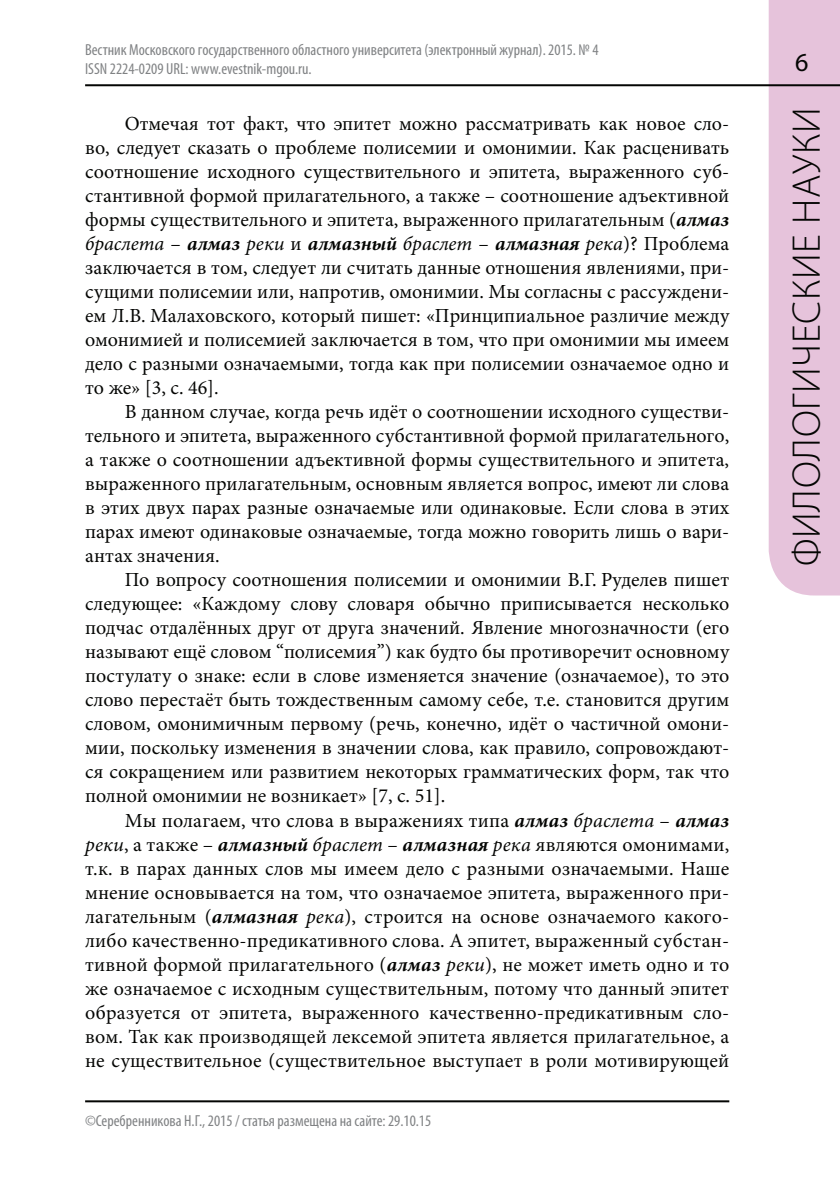
<style>
.page{position:relative;width:840px;height:1191px;background:#fff}
.page>*{position:absolute;margin:0;border:0;box-sizing:border-box;transform-origin:0 0}
.t1{font:300 40px "Myriad Pro";letter-spacing:.02em;color:#040503}
.t2{font:26px "Myriad Pro";color:#040503}
.t3{font:20px/24px "Minion Pro";color:#040503;text-align:justify}
.t4{font:condensed 16px/19.2px "Myriad Pro";color:#808284}
.s1{font-weight:700;font-style:italic}
.s2{font-style:italic}
</style>
<div class="page">
<div style="left:768px;top:0;width:71px;height:595px;background:#e6c3db"></div>
<hr style="left:85px;top:84px;width:754px;height:2px;background:#040503">
<hr style="left:85px;top:1100px;width:644px;height:2px;background:#040503">
<p class="t4" style="left:85px;top:41px;width:514px">Вестник Московского государственного областного университета (электронный журнал). 2015. № 4<br>ISSN 2224-0209 URL: www.evestnik-mgou.ru.</p>
<p class="t3" style="left:85px;top:113px;width:645px;text-indent:40px">Отмечая тот факт, что эпитет можно рассматривать как новое сло&shy;во, следует сказать о проблеме полисемии и омонимии. Как расценивать соотношение исходного существительного и эпитета, выраженного суб&shy;стантивной формой прилагательного, а также – соотношение адъективной формы существительного и эпитета, выраженного прилагательным (<span class="s1">алмаз </span><span class="s2">браслета</span> – <span class="s1">алмаз</span> <span class="s2">реки</span> и <span class="s1">алмазный</span> <span class="s2">браслет</span> – <span class="s1">алмазная</span> <span class="s2">река</span>)? Проблема заключается в том, следует ли считать данные отношения явлениями, при&shy;сущими полисемии или, напротив, омонимии. Мы согласны с рассуждени&shy;ем Л.В. Малаховского, который пишет: «Принципиальное различие между омонимией и полисемией заключается в том, что при омонимии мы имеем дело с разными означаемыми, тогда как при полисемии означаемое одно и то же» [3, с. 46].</p>
<p class="t3" style="left:85px;top:401px;width:645px;text-indent:40px">В данном случае, когда речь идёт о соотношении исходного существи&shy;тельного и эпитета, выраженного субстантивной формой прилагательного, а также о соотношении адъективной формы существительного и эпитета, выраженного прилагательным, основным является вопрос, имеют ли слова в этих двух парах разные означаемые или одинаковые. Если слова в этих парах имеют одинаковые означаемые, тогда можно говорить лишь о вари&shy;антах значения.</p>
<p class="t3" style="left:85px;top:569px;width:645px;text-indent:40px">По вопросу соотношения полисемии и омонимии В.Г. Руделев пишет следующее: «Каждому слову словаря обычно приписывается несколько подчас отдалённых друг от друга значений. Явление многозначности (его называют ещё словом “полисемия”) как будто бы противоречит основному постулату о знаке: если в слове изменяется значение (означаемое), то это слово перестаёт быть тождественным самому себе, т.е. становится другим словом, омонимичным первому (речь, конечно, идёт о частичной омони&shy;мии, поскольку изменения в значении слова, как правило, сопровождают&shy;ся сокращением или развитием некоторых грамматических форм, так что полной омонимии не возникает» [7, с. 51].</p>
<p class="t3" style="left:85px;top:809px;width:645px;text-indent:40px">Мы полагаем, что слова в выражениях типа <span class="s1">алмаз</span> <span class="s2">браслета</span> – <span class="s1">алмаз </span><span class="s2">реки</span>, а также – <span class="s1">алмазный</span> <span class="s2">браслет</span> – <span class="s1">алмазная</span> <span class="s2">река</span> являются омонимами, т.к. в парах данных слов мы имеем дело с разными означаемыми. Наше мнение основывается на том, что означаемое эпитета, выраженного при&shy;лагательным (<span class="s1">алмазная</span> <span class="s2">река</span>), строится на основе означаемого какого&shy;либо качественно-предикативного слова. А эпитет, выраженный субстан&shy;тивной формой прилагательного (<span class="s1">алмаз</span> <span class="s2">реки</span>), не может иметь одно и то же означаемое с исходным существительным, потому что данный эпитет образуется от эпитета, выраженного качественно-предикативным сло&shy;вом. Так как производящей лексемой эпитета является прилагательное, а не существительное (существительное выступает в роли мотивирующей</p>
<p class="t4" style="left:85px;top:1113px;width:347px">©Серебренникова Н.Г., 2015 / статья размещена на сайте: 29.10.15</p>
<h2 class="t2" style="left:794px;top:53px;width:15px">6</h2>
<h1 class="t1" style="left:790px;top:566px;width:460px;rotate:-90deg">ФИЛОЛОГИЧЕСКИЕ НАУКИ</h1>
</div>
